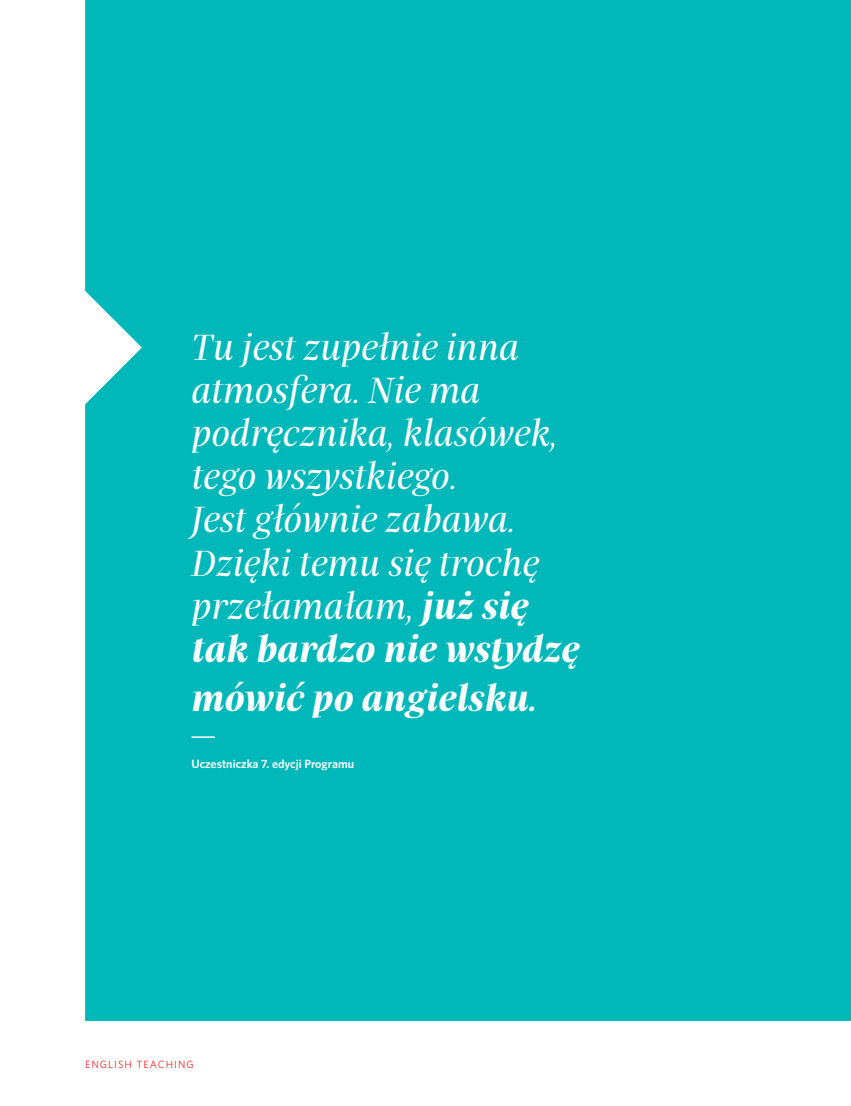
<style>
.page{position:relative;width:851px;height:1106px;background:#fff}
.page>*{position:absolute;margin:0;border:0;box-sizing:border-box;transform-origin:0 0}
.t1{font:italic 36px/43.2px "Praho Pro";color:#fff}
.t2{font:italic 700 36px "Praho Pro";color:#fff}
.t3{font:600 12px "Whitney";color:#fff}
.t4{font:10.5px "Whitney";letter-spacing:.1em;color:#ee2823}
.s1{font-weight:700}
</style>
<div class="page">
<div style="left:85px;top:0;width:765px;height:1020px;background:#00b8b9"></div>
<hr style="left:191px;top:736px;width:24px;height:2px;background:#fff">
<svg style="left:85px;top:291px;width:57px;height:113px"></svg>
<p class="t1" style="left:191px;top:322px;width:389px">Tu jest zupełnie inna atmosfera. Nie ma podręcznika, klasówek, tego wszystkiego.<br>Jest głównie zabawa.<br>Dzięki temu się trochę przełamałam, <span class="s1">już się tak bardzo nie wstydzę</span></p>
<p class="t2" style="left:191px;top:665px;width:347px">mówić po angielsku.</p>
<p class="t3" style="left:191px;top:755px;width:164px">Uczestniczka 7. edycji Programu</p>
<p class="t4" style="left:85px;top:1057px;width:110px">ENGLISH TEACHING</p>
</div>
